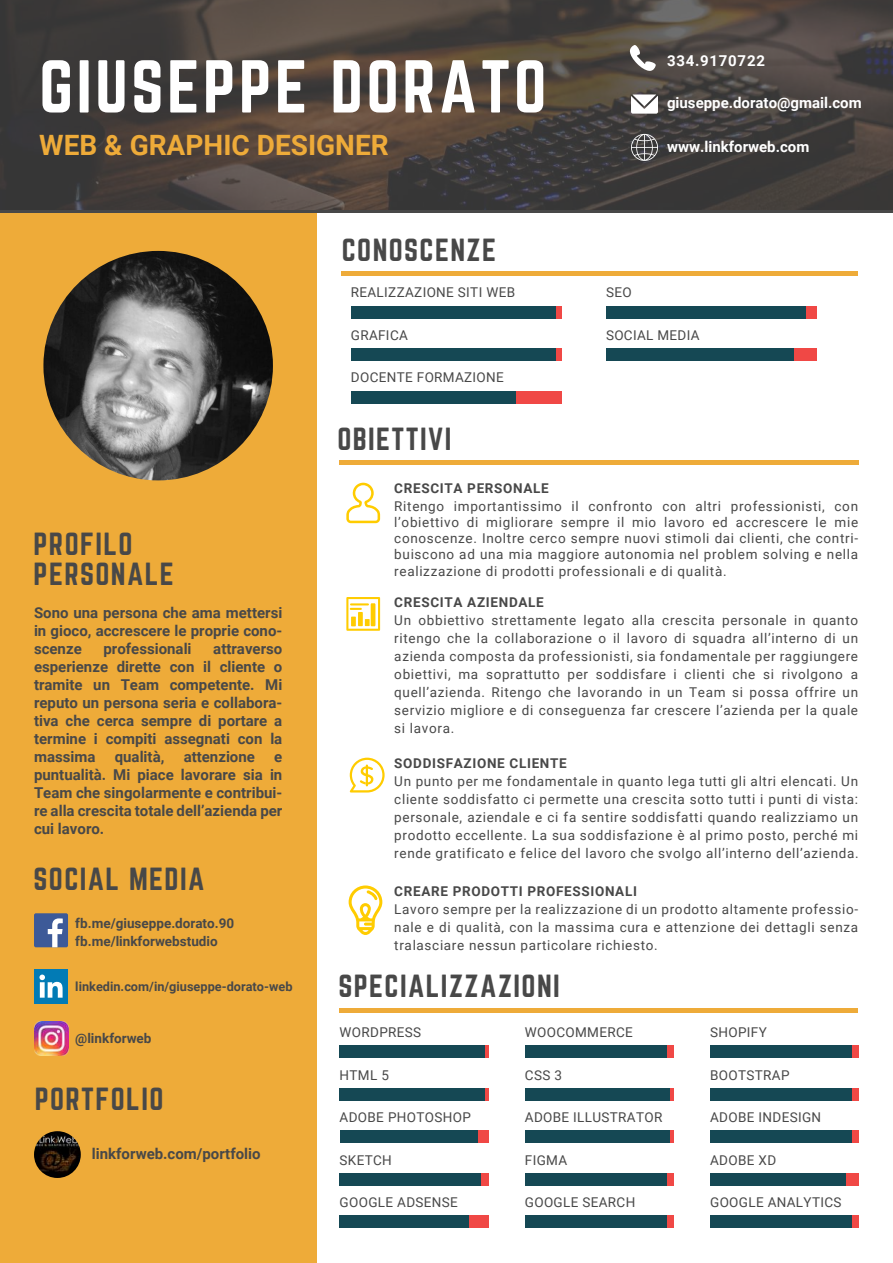
<style>
.page{position:relative;width:893px;height:1263px;background:#fff}
.page>*{position:absolute;margin:0;border:0;box-sizing:border-box;transform-origin:0 0}
.t1{font:65.4px "Norwester";letter-spacing:.05em;color:#fff}
.t2{font:28.05px/30.3px "Norwester";letter-spacing:.05em;color:#484848}
.t3{font:700 28.05px "Roboto";color:#eeab39}
.t4{font:700 15px/18px "Roboto";color:#484848;text-align:justify}
.t5{font:700 15px "Roboto";color:#fff}
.t6{font:700 15px "Roboto";letter-spacing:.05em;color:#fff}
.t7{font:13.5px/18px "Roboto";letter-spacing:.025em;color:#484848;text-align:justify}
.t8{font:700 13.5px "Roboto";letter-spacing:.05em;color:#484848}
.t9{font:700 13.5px/18px "Roboto";color:#484848}
.t10{font:700 12.75px "Roboto";color:#484848}
</style>
<div class="page">
<div style="left:339px;top:460px;width:519px;height:5px;background:#eeab39"></div>
<div style="left:339px;top:1008px;width:519px;height:5px;background:#eeab39"></div>
<div style="left:0;top:210px;width:316px;height:1053px;background:#eeab39"></div>
<img style="left:0;top:0;width:893px;height:209px">
<div style="left:341px;top:271px;width:517px;height:5px;background:#eeab39"></div>
<img style="left:43px;top:251px;width:230px;height:229px;border-radius:115px">
<div style="left:351px;top:306px;width:210px;height:13px;background:#f04845"></div>
<div style="left:351px;top:306px;width:205px;height:13px;background:#154854"></div>
<svg style="left:630px;top:45px;width:26px;height:26px"></svg>
<svg style="left:631px;top:95px;width:27px;height:19px"></svg>
<svg style="left:631px;top:134px;width:27px;height:27px"></svg>
<img style="left:34px;top:1131px;width:47px;height:47px;border-radius:23px">
<div style="left:34px;top:913px;width:34px;height:34px;background:#3d5a98;border-radius:2px"></div>
<svg style="left:48px;top:918px;width:15px;height:29px"></svg>
<div style="left:34px;top:969px;width:34px;height:34px;background:#027bb5"></div>
<svg style="left:39px;top:974px;width:24px;height:24px"></svg>
<img style="left:34px;top:1022px;width:34px;height:34px">
<div style="left:340px;top:1045px;width:148px;height:13px;background:#f04845"></div>
<div style="left:340px;top:1045px;width:145px;height:13px;background:#154854"></div>
<div style="left:340px;top:1088px;width:148px;height:13px;background:#f04845"></div>
<div style="left:340px;top:1088px;width:145px;height:13px;background:#154854"></div>
<div style="left:340px;top:1130px;width:148px;height:13px;background:#f04845"></div>
<div style="left:340px;top:1130px;width:137px;height:13px;background:#154854"></div>
<div style="left:340px;top:1173px;width:148px;height:13px;background:#f04845"></div>
<div style="left:340px;top:1173px;width:141px;height:13px;background:#154854"></div>
<div style="left:340px;top:1215px;width:148px;height:13px;background:#f04845"></div>
<div style="left:340px;top:1215px;width:129px;height:13px;background:#154854"></div>
<div style="left:525px;top:1045px;width:149px;height:13px;background:#f04845"></div>
<div style="left:525px;top:1045px;width:142px;height:13px;background:#154854"></div>
<svg style="left:669px;top:1088px;width:5px;height:13px"></svg>
<div style="left:525px;top:1088px;width:144px;height:13px;background:#154854"></div>
<svg style="left:669px;top:1130px;width:5px;height:13px"></svg>
<div style="left:525px;top:1130px;width:144px;height:13px;background:#154854"></div>
<div style="left:525px;top:1173px;width:149px;height:13px;background:#f04845"></div>
<div style="left:525px;top:1173px;width:142px;height:13px;background:#154854"></div>
<div style="left:525px;top:1215px;width:149px;height:13px;background:#f04845"></div>
<div style="left:525px;top:1215px;width:142px;height:13px;background:#154854"></div>
<div style="left:710px;top:1045px;width:149px;height:13px;background:#f04845"></div>
<div style="left:710px;top:1045px;width:141px;height:13px;background:#154854"></div>
<div style="left:710px;top:1088px;width:149px;height:13px;background:#f04845"></div>
<div style="left:710px;top:1088px;width:142px;height:13px;background:#154854"></div>
<div style="left:710px;top:1130px;width:149px;height:13px;background:#f04845"></div>
<div style="left:710px;top:1130px;width:141px;height:13px;background:#154854"></div>
<div style="left:710px;top:1173px;width:149px;height:13px;background:#f04845"></div>
<div style="left:710px;top:1173px;width:135px;height:13px;background:#154854"></div>
<div style="left:710px;top:1215px;width:149px;height:13px;background:#f04845"></div>
<div style="left:710px;top:1215px;width:142px;height:13px;background:#154854"></div>
<div style="left:351px;top:348px;width:210px;height:13px;background:#f04845"></div>
<div style="left:351px;top:348px;width:205px;height:13px;background:#154854"></div>
<div style="left:351px;top:391px;width:210px;height:13px;background:#f04845"></div>
<div style="left:351px;top:391px;width:164px;height:13px;background:#154854"></div>
<div style="left:606px;top:348px;width:210px;height:13px;background:#f04845"></div>
<div style="left:606px;top:348px;width:187px;height:13px;background:#154854"></div>
<div style="left:606px;top:306px;width:210px;height:13px;background:#f04845"></div>
<div style="left:606px;top:306px;width:200px;height:13px;background:#154854"></div>
<svg style="left:346px;top:483px;width:34px;height:40px"></svg>
<svg style="left:350px;top:758px;width:35px;height:34px"></svg>
<svg style="left:349px;top:885px;width:33px;height:50px"></svg>
<svg style="left:346px;top:597px;width:34px;height:34px"></svg>
<h1 class="t1" style="left:39px;top:55px;width:509px">GIUSEPPE DORATO</h1>
<h2 class="t3" style="left:39px;top:125px;width:351px">WEB &amp; GRAPHIC DESIGNER</h2>
<h2 class="t2" style="left:342px;top:236px;width:156px">CONOSCENZE</h2>
<p class="t7" style="left:351px;top:283px;width:166px">REALIZZAZIONE SITI WEB</p>
<p class="t7" style="left:351px;top:325px;width:59px">GRAFICA</p>
<p class="t7" style="left:351px;top:368px;width:155px">DOCENTE FORMAZIONE</p>
<h2 class="t2" style="left:337px;top:425px;width:115px">OBIETTIVI</h2>
<p class="t6" style="left:667px;top:51px;width:99px">334.9170722</p>
<p class="t5" style="left:667px;top:93px;width:196px">giuseppe.dorato@gmail.com</p>
<p class="t5" style="left:667px;top:136px;width:144px">www.linkforweb.com</p>
<p class="t7" style="left:606px;top:283px;width:27px">SEO</p>
<p class="t7" style="left:606px;top:325px;width:95px">SOCIAL MEDIA</p>
<h2 class="t2" style="left:34px;top:530px;width:142px">PROFILO<br>PERSONALE</h2>
<p class="t4" style="left:34px;top:603px;width:250px">Sono una persona che ama mettersi in gioco, accrescere le proprie cono&shy;scenze</p>
<p class="t4" style="left:103px;top:639px;width:90px">professionali</p>
<p class="t4" style="left:34px;top:639px;width:250px;text-indent:179px">attraverso esperienze dirette con il cliente o tramite un Team competente. Mi reputo un persona seria e collabora&shy;tiva che cerca sempre di portare a termine i compiti assegnati con la massima</p>
<p class="t4" style="left:115px;top:747px;width:51px">qualità,</p>
<p class="t4" style="left:184px;top:747px;width:73px">attenzione</p>
<p class="t4" style="left:34px;top:747px;width:250px;text-indent:240px">e puntualità. Mi piace lavorare sia in Team che singolarmente e contribui&shy;re alla crescita totale dell’azienda per cui lavoro.</p>
<h2 class="t2" style="left:34px;top:865px;width:172px">SOCIAL MEDIA</h2>
<p class="t9" style="left:75px;top:914px;width:160px">fb.me/giuseppe.dorato.90 fb.me/linkforwebstudio</p>
<p class="t10" style="left:75px;top:978px;width:219px">linkedin.com/in/giuseppe-dorato-web</p>
<p class="t9" style="left:75px;top:1029px;width:78px">@linkforweb</p>
<h2 class="t2" style="left:35px;top:1084px;width:130px">PORTFOLIO</h2>
<p class="t4" style="left:92px;top:1144px;width:170px">linkforweb.com/portfolio</p>
<p class="t8" style="left:394px;top:478px;width:156px">CRESCITA PERSONALE</p>
<p class="t7" style="left:394px;top:497px;width:465px;line-height:16.2px">Ritengo importantissimo il confronto con altri professionisti, con l’obiettivo di migliorare sempre il mio lavoro ed accrescere le mie conoscenze. Inoltre cerco sempre nuovi stimoli dai clienti, che contri&shy;buiscono ad una mia maggiore autonomia nel problem solving e nella realizzazione di prodotti professionali e di qualità.</p>
<p class="t8" style="left:394px;top:593px;width:151px">CRESCITA AZIENDALE</p>
<p class="t7" style="left:394px;top:611px;width:465px">Un obbiettivo strettamente legato alla crescita personale in quanto ritengo che la collaborazione o il lavoro di squadra all’interno di un azienda composta da professionisti, sia fondamentale per raggiungere obiettivi, ma soprattutto per soddisfare i clienti che si rivolgono a quell’azienda. Ritengo che lavorando in un Team si possa offrire un servizio migliore e di conseguenza far crescere l’azienda per la quale si lavora.</p>
<p class="t8" style="left:394px;top:753px;width:174px">SODDISFAZIONE CLIENTE</p>
<p class="t7" style="left:394px;top:771px;width:466px">Un punto per me fondamentale in quanto lega tutti gli altri elencati. Un cliente soddisfatto ci permette una crescita sotto tutti i punti di vista: personale, aziendale e ci fa sentire soddisfatti quando realizziamo un prodotto eccellente. La sua soddisfazione è al primo posto, perché mi rende gratificato e felice del lavoro che svolgo all’interno dell’azienda.</p>
<p class="t8" style="left:394px;top:881px;width:244px">CREARE PRODOTTI PROFESSIONALI</p>
<p class="t7" style="left:394px;top:899px;width:465px">Lavoro sempre per la realizzazione di un prodotto altamente professio&shy;nale e di qualità, con la massima cura e attenzione dei dettagli senza tralasciare nessun particolare richiesto.</p>
<h2 class="t2" style="left:338px;top:972px;width:223px">SPECIALIZZAZIONI</h2>
<p class="t7" style="left:340px;top:1023px;width:83px">WORDPRESS</p>
<p class="t7" style="left:340px;top:1065px;width:51px">HTML 5</p>
<p class="t7" style="left:340px;top:1108px;width:133px">ADOBE PHOTOSHOP</p>
<p class="t7" style="left:340px;top:1150px;width:54px">SKETCH</p>
<p class="t7" style="left:340px;top:1193px;width:120px">GOOGLE ADSENSE</p>
<p class="t7" style="left:525px;top:1023px;width:109px">WOOCOMMERCE</p>
<p class="t7" style="left:525px;top:1065px;width:39px">CSS 3</p>
<p class="t7" style="left:525px;top:1108px;width:139px">ADOBE ILLUSTRATOR</p>
<p class="t7" style="left:525px;top:1150px;width:44px">FIGMA</p>
<p class="t7" style="left:525px;top:1193px;width:112px">GOOGLE SEARCH</p>
<p class="t7" style="left:710px;top:1023px;width:58px">SHOPIFY</p>
<p class="t7" style="left:710px;top:1065px;width:81px">BOOTSTRAP</p>
<p class="t7" style="left:710px;top:1108px;width:113px">ADOBE INDESIGN</p>
<p class="t7" style="left:710px;top:1150px;width:68px">ADOBE XD</p>
<p class="t7" style="left:710px;top:1193px;width:133px">GOOGLE ANALYTICS</p>
</div>
